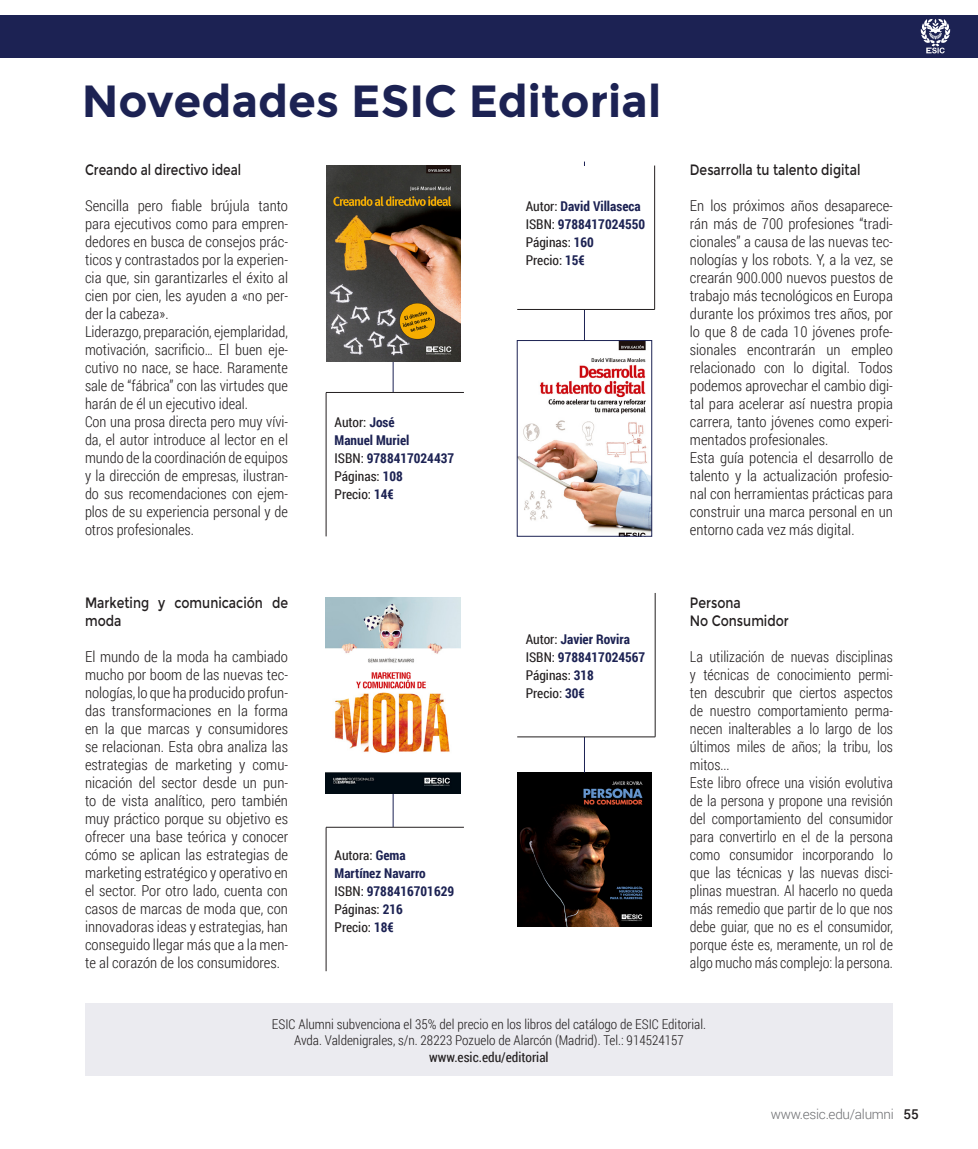
<style>
.page{position:relative;width:978px;height:1149px;background:#fff}
.page>*{position:absolute;margin:0;border:0;box-sizing:border-box;transform-origin:0 0}
.t1{font:700 45px "Montserrat";color:#1c2253}
.t2{font:300 15px/18px "Roboto Condensed";color:#231f20}
.t3{font:300 15px/18px "Roboto Condensed";color:#231f20;scale:.96 1}
.t4{font:15px/18px "Montserrat";color:#231f20;scale:.83 1}
.t5{font:15px "Montserrat";color:#231f20;scale:.81 1}
.t6{font:700 13.5px/18px "Roboto Condensed";color:#1c2253}
.t7{font:300 13.5px/16.2px "Roboto Condensed";color:#231f20;text-align:center}
.t8{font:13.5px "Roboto Condensed";color:#231f20}
.t9{font:300 13.5px "Roboto";letter-spacing:-.02em;color:#6c6d70}
.s1{font-weight:400;color:#231f20}
.s2{font-weight:500;color:#231f20}
</style>
<div class="page">
<div style="left:0;top:15px;width:978px;height:42px;background:#1c2253"></div>
<svg style="left:920px;top:19px;width:30px;height:34px"></svg>
<div style="left:85px;top:1003px;width:808px;height:72px;background:#ebebf0"></div>
<hr style="left:393px;top:168px;width:1px;height:224px;background:#1c2253">
<img style="left:326px;top:165px;width:135px;height:196px">
<img style="left:519px;top:342px;width:131px;height:192px">
<div style="left:517px;top:340px;width:135px;height:196px;border:1px solid #1c2253"></div>
<hr style="left:326px;top:392px;width:138px;height:1px;background:#231f20">
<hr style="left:326px;top:392px;width:1px;height:144px;background:#231f20">
<hr style="left:584px;top:161px;width:1px;height:179px;background:#1c2253">
<div style="left:517px;top:165px;width:138px;height:144px;background:#fff"></div>
<hr style="left:654px;top:165px;width:1px;height:144px;background:#231f20">
<hr style="left:517px;top:309px;width:138px;height:1px;background:#231f20">
<hr style="left:393px;top:608px;width:1px;height:218px;background:#1c2253">
<img style="left:326px;top:597px;width:134px;height:196px">
<img style="left:517px;top:772px;width:135px;height:154px">
<hr style="left:326px;top:826px;width:138px;height:1px;background:#231f20">
<hr style="left:326px;top:827px;width:1px;height:143px;background:#231f20">
<hr style="left:584px;top:599px;width:1px;height:173px;background:#1c2253">
<hr style="left:655px;top:592px;width:1px;height:144px;background:#231f20">
<hr style="left:517px;top:736px;width:138px;height:1px;background:#231f20">
<h1 class="t1" style="left:82px;top:74px;width:581px">Novedades ESIC Editorial</h1>
<p class="t5" style="left:85px;top:161px;width:194px">Creando al directivo ideal</p>
<p class="t2" style="left:85px;top:196px;width:205px">Sencilla pero fiable brújula tanto para ejecutivos como para empren&shy;dedores en busca de consejos prác&shy;ticos y contrastados por la experien&shy;cia que, sin garantizarles el éxito al cien por cien, les ayuden a «no per&shy;der la cabeza».<br>Liderazgo, preparación, ejemplaridad, motivación, sacrificio… El buen eje&shy;cutivo no nace, se hace. Raramente sale de “fábrica” con las virtudes que harán de él un ejecutivo ideal.<br>Con una prosa directa pero muy vívi&shy;da, el autor introduce al lector en el mundo de la coordinación de equipos y la dirección de empresas, ilustran&shy;do sus recomendaciones con ejem&shy;plos de su experiencia personal y de otros profesionales.</p>
<p class="t4" style="left:85px;top:593px;width:246px">Marketing y comunicación de moda</p>
<p class="t2" style="left:85px;top:646px;width:205px;text-align:justify">El mundo de la moda ha cambiado mucho por boom de las nuevas tec&shy;nologías, lo que ha producido profun&shy;das transformaciones en la forma en la que marcas y consumidores se relacionan. Esta obra analiza las estrategias de marketing y comu&shy;nicación del sector desde un pun&shy;to de vista analítico, pero también muy práctico porque su objetivo es ofrecer una base teórica y conocer cómo se aplican las estrategias de marketing estratégico y operativo en el sector. Por otro lado, cuenta con casos de marcas de moda que, con innovadoras ideas y estrategias, han conseguido llegar más que a la men&shy;te al corazón de los consumidores.</p>
<p class="t6" style="left:335px;top:413px;width:121px"><span class="s1">Autor:</span> José<br>Manuel Muriel<br><span class="s1">ISBN:</span> 9788417024437<br><span class="s1">Páginas:</span> 108<br><span class="s1">Precio:</span> 14€</p>
<p class="t6" style="left:335px;top:845px;width:121px"><span class="s1">Autora:</span> Gema<br>Martínez Navarro<br><span class="s1">ISBN:</span> 9788416701629<br><span class="s1">Páginas:</span> 216<br><span class="s1">Precio:</span> 18€</p>
<p class="t6" style="left:526px;top:197px;width:121px"><span class="s1">Autor:</span> David Villaseca<br><span class="s1">ISBN:</span> 9788417024550<br><span class="s1">Páginas:</span> 160<br><span class="s1">Precio:</span> 15€</p>
<p class="t6" style="left:526px;top:629px;width:121px"><span class="s1">Autor:</span> Javier Rovira<br><span class="s1">ISBN:</span> 9788417024567<br><span class="s1">Páginas:</span> 318<br><span class="s1">Precio:</span> 30€</p>
<p class="t4" style="left:690px;top:161px;width:207px">Desarrolla tu talento digital</p>
<p class="t2" style="left:690px;top:196px;width:205px">En los próximos años desaparece&shy;rán más de 700 profesiones “tradi&shy;cionales” a causa de las nuevas tec&shy;nologías y los robots. Y, a la vez, se crearán 900.000 nuevos puestos de trabajo más tecnológicos en Europa durante los próximos tres años, por lo que 8 de cada 10 jóvenes profe&shy;sionales encontrarán un empleo relacionado con lo digital. Todos podemos aprovechar el cambio digi&shy;tal para acelerar así nuestra propia carrera, tanto jóvenes como experi&shy;mentados profesionales.<br>Esta guía potencia el desarrollo de talento y la actualización profesio&shy;nal con herramientas prácticas para construir una marca personal en un entorno cada vez más digital.</p>
<p class="t4" style="left:690px;top:593px;width:121px">Persona<br>No Consumidor</p>
<p class="t3" style="left:690px;top:646px;width:213px">La utilización de nuevas disciplinas y técnicas de conocimiento permi&shy;ten descubrir que ciertos aspectos de nuestro comportamiento perma&shy;necen inalterables a lo largo de los últimos miles de años; la tribu, los mitos...<br>Este libro ofrece una visión evolutiva de la persona y propone una revisión del comportamiento del consumidor para convertirlo en el de la persona como consumidor incorporando lo que las técnicas y las nuevas disci&shy;plinas muestran. Al hacerlo no queda más remedio que partir de lo que nos debe guiar, que no es el consumidor, porque éste es, meramente, un rol de algo mucho más complejo: la persona.</p>
<p class="t7" style="left:272px;top:1015px;width:436px">ESIC Alumni subvenciona el 35% del precio en los libros del catálogo de ESIC Editorial.<br>Avda. Valdenigrales, s/n. 28223 Pozuelo de Alarcón (Madrid). Tel.: 914524157</p>
<p class="t8" style="left:429px;top:1046px;width:121px">www.esic.edu/editorial</p>
<p class="t9" style="left:771px;top:1104px;width:150px">www.esic.edu/alumni <span class="s2">55</span></p>
</div>
